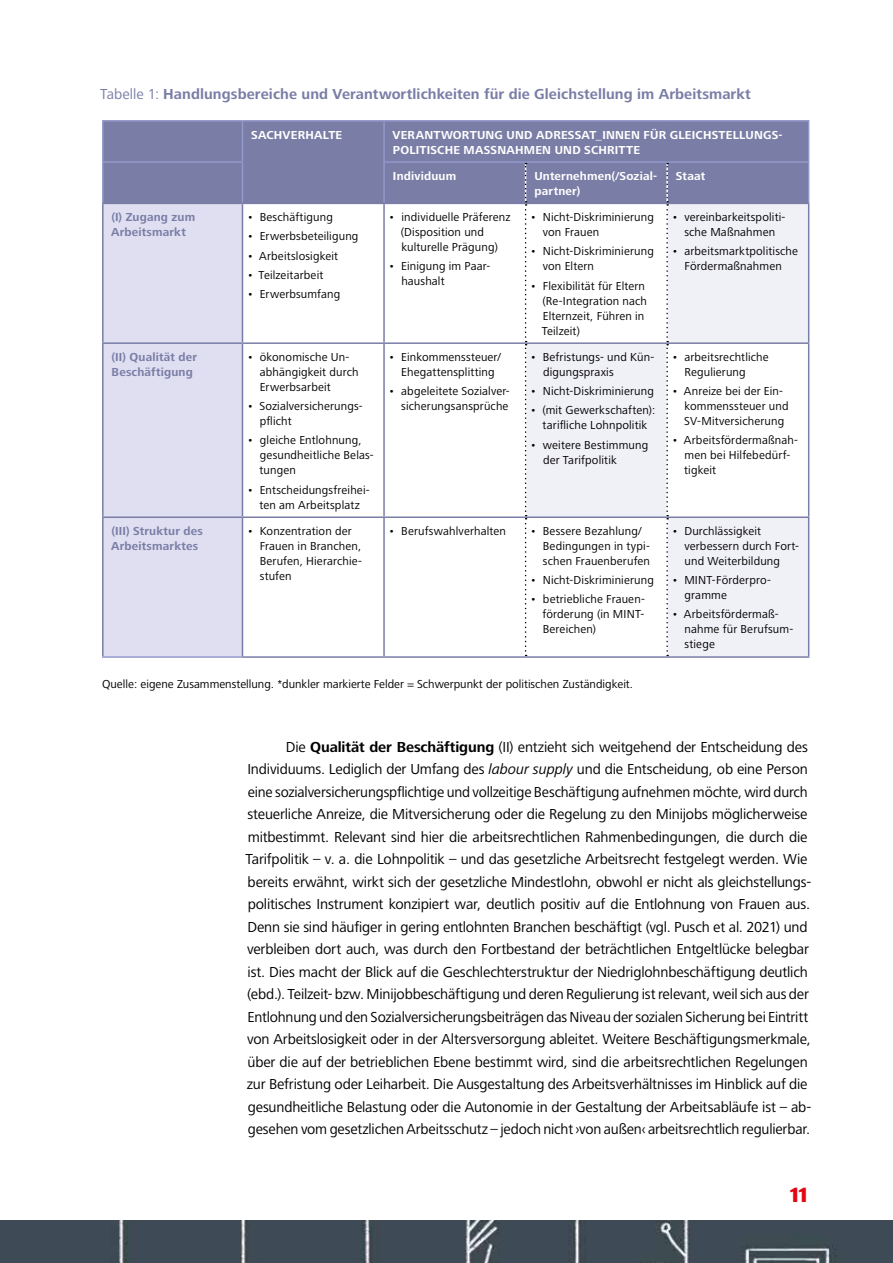
<style>
.page{position:relative;width:893px;height:1263px;background:#fff}
.page>*{position:absolute;margin:0;border:0;box-sizing:border-box;transform-origin:0 0}
.t1{font:900 21px "Faune Display";color:#e30613}
.t2{font:15px/22.5px "Frutiger Next LT";letter-spacing:-.01em;color:#000}
.t3{font:700 15px "Frutiger Next LT";letter-spacing:.005em;color:#7a7da6}
.t4{font:12px/15px "Frutiger Next LT";letter-spacing:.01em;color:#000}
.t5{font:700 12px/15px "Frutiger Next LT";letter-spacing:.015em;color:#fff}
.t6{font:700 12px/15px "Frutiger Next LT";letter-spacing:.015em;color:#7a7da6}
.s1{font-weight:400}
.s2{font-weight:700}
.s3{font-style:italic}
</style>
<div class="page">
<img style="left:0;top:1220px;width:893px;height:43px">
<div style="left:104px;top:122px;width:704px;height:81px;background:#7a7da6"></div>
<div style="left:104px;top:204px;width:138px;height:452px;background:#dfdff1"></div>
<svg style="left:527px;top:204px;width:281px;height:452px"></svg>
<svg style="left:525px;top:163px;width:2px;height:493px"></svg>
<svg style="left:666px;top:163px;width:2px;height:493px"></svg>
<hr style="left:808px;top:163px;width:1px;height:40px;background:#9499cc">
<hr style="left:102px;top:120px;width:140px;height:2px;background:#9499cc">
<hr style="left:102px;top:122px;width:2px;height:39px;background:#9499cc">
<hr style="left:242px;top:120px;width:142px;height:2px;background:#9499cc">
<hr style="left:242px;top:122px;width:1px;height:39px;background:#9499cc">
<hr style="left:383px;top:163px;width:2px;height:40px;background:#9499cc">
<hr style="left:102px;top:161px;width:141px;height:2px;background:#9499cc">
<hr style="left:102px;top:163px;width:2px;height:40px;background:#9499cc">
<hr style="left:242px;top:163px;width:1px;height:40px;background:#9499cc">
<hr style="left:384px;top:120px;width:142px;height:2px;background:#9499cc">
<hr style="left:383px;top:122px;width:2px;height:39px;background:#9499cc">
<hr style="left:526px;top:120px;width:141px;height:2px;background:#9499cc">
<hr style="left:667px;top:120px;width:142px;height:2px;background:#9499cc">
<hr style="left:808px;top:122px;width:1px;height:39px;background:#9499cc">
<hr style="left:383px;top:161px;width:143px;height:2px;background:#9499cc">
<hr style="left:526px;top:161px;width:141px;height:2px;background:#9499cc">
<hr style="left:667px;top:161px;width:142px;height:2px;background:#9499cc">
<hr style="left:102px;top:203px;width:140px;height:1px;background:#7a7da6">
<hr style="left:242px;top:203px;width:142px;height:1px;background:#7a7da6">
<hr style="left:384px;top:203px;width:142px;height:1px;background:#7a7da6">
<hr style="left:526px;top:203px;width:141px;height:1px;background:#7a7da6">
<hr style="left:667px;top:203px;width:142px;height:1px;background:#7a7da6">
<hr style="left:808px;top:204px;width:1px;height:138px;background:#7a7da6">
<hr style="left:808px;top:344px;width:1px;height:172px;background:#7a7da6">
<hr style="left:808px;top:518px;width:1px;height:138px;background:#7a7da6">
<hr style="left:384px;top:656px;width:142px;height:2px;background:#7a7da6">
<hr style="left:526px;top:656px;width:141px;height:2px;background:#7a7da6">
<hr style="left:667px;top:656px;width:142px;height:2px;background:#7a7da6">
<hr style="left:102px;top:204px;width:2px;height:138px;background:#7a7da6">
<hr style="left:242px;top:204px;width:1px;height:138px;background:#7a7da6">
<hr style="left:383px;top:204px;width:2px;height:138px;background:#7a7da6">
<hr style="left:102px;top:344px;width:2px;height:172px;background:#7a7da6">
<hr style="left:242px;top:344px;width:1px;height:172px;background:#7a7da6">
<hr style="left:383px;top:344px;width:2px;height:172px;background:#7a7da6">
<hr style="left:102px;top:518px;width:2px;height:138px;background:#7a7da6">
<hr style="left:242px;top:518px;width:1px;height:138px;background:#7a7da6">
<hr style="left:383px;top:518px;width:2px;height:138px;background:#7a7da6">
<hr style="left:242px;top:656px;width:142px;height:2px;background:#7a7da6">
<hr style="left:102px;top:342px;width:140px;height:2px;background:#7a7da6">
<hr style="left:242px;top:342px;width:142px;height:2px;background:#7a7da6">
<hr style="left:384px;top:342px;width:142px;height:2px;background:#7a7da6">
<hr style="left:526px;top:342px;width:141px;height:2px;background:#7a7da6">
<hr style="left:667px;top:342px;width:142px;height:2px;background:#7a7da6">
<hr style="left:102px;top:516px;width:140px;height:2px;background:#7a7da6">
<hr style="left:242px;top:516px;width:142px;height:2px;background:#7a7da6">
<hr style="left:384px;top:516px;width:142px;height:2px;background:#7a7da6">
<hr style="left:526px;top:516px;width:141px;height:2px;background:#7a7da6">
<hr style="left:667px;top:516px;width:142px;height:2px;background:#7a7da6">
<hr style="left:102px;top:656px;width:140px;height:2px;background:#9499cc">
<p class="t3" style="left:100px;top:86px;width:652px"><span class="s1">Tabelle 1:</span> Handlungsbereiche und Verantwortlichkeiten für die Gleichstellung im Arbeitsmarkt</p>
<p class="t5" style="left:251px;top:127px;width:93px">SACHVERHALTE</p>
<p class="t5" style="left:392px;top:127px;width:392px">VERANTWORTUNG UND ADRESSAT_INNEN FÜR GLEICHSTELLUNGS-<br>POLITISCHE MASSNAHMEN UND SCHRITTE</p>
<p class="t5" style="left:393px;top:168px;width:65px">Individuum</p>
<p class="t5" style="left:534px;top:168px;width:124px">Unternehmen(/Sozial&shy;partner)</p>
<p class="t5" style="left:676px;top:168px;width:31px">Staat</p>
<p class="t6" style="left:111px;top:210px;width:86px">(I) Zugang zum<br>Arbeitsmarkt</p>
<p class="t4" style="left:247px;top:210px;width:87px">• Beschäftigung</p>
<p class="t4" style="left:401px;top:210px;width:111px;text-indent:-12px">• individuelle Präferenz (Disposition und kulturelle Prägung)</p>
<p class="t4" style="left:401px;top:259px;width:90px;text-indent:-13px">• Einigung im Paar&shy;haushalt</p>
<p class="t4" style="left:672px;top:210px;width:115px;text-align:center">• vereinbarkeitspoliti&shy;sche Maßnahmen</p>
<p class="t4" style="left:672px;top:244px;width:128px;text-align:center">• arbeitsmarktpolitische<br>Fördermaßnahmen</p>
<p class="t4" style="left:543px;top:210px;width:113px;text-indent:-13px">• Nicht-Diskriminierung von Frauen</p>
<p class="t4" style="left:543px;top:244px;width:113px;text-indent:-13px">• Nicht-Diskriminierung von Eltern</p>
<p class="t4" style="left:542px;top:278px;width:107px;text-indent:-12px">• Flexibilität für Eltern (Re-Integration nach<br>Elternzeit, Führen in<br>Teilzeit)</p>
<p class="t4" style="left:247px;top:229px;width:113px">• Erwerbsbeteiligung</p>
<p class="t4" style="left:247px;top:248px;width:93px">• Arbeitslosigkeit</p>
<p class="t4" style="left:247px;top:267px;width:78px">• Teilzeitarbeit</p>
<p class="t4" style="left:247px;top:287px;width:95px">• Erwerbsumfang</p>
<p class="t6" style="left:111px;top:349px;width:87px">(II) Qualität der<br>Beschäftigung</p>
<p class="t4" style="left:260px;top:349px;width:100px;text-indent:-13px">• ökonomische Un&shy;abhängigkeit durch<br>Erwerbsarbeit</p>
<p class="t4" style="left:260px;top:399px;width:104px;text-indent:-13px">• Sozialversicherungs&shy;pflicht</p>
<p class="t4" style="left:259px;top:433px;width:116px;text-indent:-12px">• gleiche Entlohnung, gesundheitliche Belas&shy;tungen</p>
<p class="t4" style="left:247px;top:482px;width:124px;text-align:center">• Entscheidungsfreihei&shy;ten am Arbeitsplatz</p>
<p class="t4" style="left:389px;top:349px;width:114px;text-align:center">• Einkommenssteuer/<br>Ehegattensplitting</p>
<p class="t4" style="left:389px;top:384px;width:123px;text-align:right">• abgeleitete Sozialver&shy;sicherungsansprüche</p>
<p class="t4" style="left:543px;top:349px;width:113px;text-indent:-13px">• Befristungs- und Kün&shy;digungspraxis</p>
<p class="t4" style="left:530px;top:384px;width:125px">• Nicht-Diskriminierung</p>
<p class="t4" style="left:530px;top:403px;width:127px;text-align:center">• (mit Gewerkschaften): tarifliche Lohnpolitik</p>
<p class="t4" style="left:543px;top:437px;width:107px;text-indent:-13px">• weitere Bestimmung der Tarifpolitik</p>
<p class="t6" style="left:111px;top:523px;width:93px">(III) Struktur des<br>Arbeitsmarktes</p>
<p class="t4" style="left:260px;top:523px;width:104px;text-indent:-13px">• Konzentration der<br>Frauen in Branchen,<br>Berufen, Hierarchie&shy;stufen</p>
<p class="t4" style="left:389px;top:523px;width:119px">• Berufswahlverhalten</p>
<p class="t4" style="left:543px;top:523px;width:109px;text-indent:-13px">• Bessere Bezahlung/<br>Bedingungen in typi&shy;schen Frauenberufen</p>
<p class="t4" style="left:530px;top:573px;width:125px">• Nicht-Diskriminierung</p>
<p class="t4" style="left:543px;top:592px;width:104px;text-align:justify;text-indent:-12px">• betriebliche Frauen&shy;förderung (in MINT-Bereichen)</p>
<p class="t4" style="left:102px;top:677px;width:532px">Quelle: eigene Zusammenstellung. *dunkler markierte Felder = Schwerpunkt der politischen Zuständigkeit.</p>
<p class="t4" style="left:684px;top:349px;width:86px;text-indent:-13px">• arbeitsrechtliche<br>Regulierung</p>
<p class="t4" style="left:684px;top:384px;width:106px;text-indent:-12px">• Anreize bei der Ein&shy;kommenssteuer und<br>SV-Mitversicherung</p>
<p class="t4" style="left:684px;top:433px;width:115px;text-indent:-12px">• Arbeitsfördermaßnah&shy;men bei Hilfebedürf&shy;tigkeit</p>
<p class="t4" style="left:684px;top:523px;width:116px;text-indent:-13px">• Durchlässigkeit verbessern durch Fort&shy;und Weiterbildung</p>
<p class="t4" style="left:685px;top:573px;width:88px;text-indent:-13px">• MINT-Förderpro&shy;gramme</p>
<p class="t4" style="left:684px;top:607px;width:110px;text-indent:-13px">• Arbeitsfördermaß&shy;nahme für Berufsum&shy;stiege</p>
<p class="t2" style="left:246px;top:735px;width:567px;text-indent:40px">Die <span class="s2">Qualität der Beschäftigung</span> (II) entzieht sich weitgehend der Entscheidung des Individuums. Lediglich der Umfang des <span class="s3">labour supply</span> und die Entscheidung, ob eine Person eine sozialversicherungspflichtige und vollzeitige Beschäftigung aufnehmen möchte, wird durch steuerliche Anreize, die Mitversicherung oder die Regelung zu den Minijobs möglicherweise mitbestimmt. Relevant sind hier die arbeitsrechtlichen Rahmenbedingungen, die durch die Tarifpolitik – v. a. die Lohnpolitik – und das gesetzliche Arbeitsrecht festgelegt werden. Wie bereits erwähnt, wirkt sich der gesetzliche Mindestlohn, obwohl er nicht als gleichstellungs&shy;politisches Instrument konzipiert war, deutlich positiv auf die Entlohnung von Frauen aus.<br>Denn sie sind häufiger in gering entlohnten Branchen beschäftigt (vgl. Pusch et al. 2021) und verbleiben dort auch, was durch den Fortbestand der beträchtlichen Entgeltlücke belegbar ist. Dies macht der Blick auf die Geschlechterstruktur der Niedriglohnbeschäftigung deutlich (ebd.). Teilzeit- bzw. Minijobbeschäftigung und deren Regulierung ist relevant, weil sich aus der Entlohnung und den Sozialversicherungsbeiträgen das Niveau der sozialen Sicherung bei Eintritt von Arbeitslosigkeit oder in der Altersversorgung ableitet. Weitere Beschäftigungsmerkmale, über die auf der betrieblichen Ebene bestimmt wird, sind die arbeitsrechtlichen Regelungen zur Befristung oder Leiharbeit. Die Ausgestaltung des Arbeitsverhältnisses im Hinblick auf die gesundheitliche Belastung oder die Autonomie in der Gestaltung der Arbeitsabläufe ist – ab&shy;gesehen vom gesetzlichen Arbeitsschutz – jedoch nicht ›von außen‹ arbeitsrechtlich regulierbar.</p>
<h1 class="t1" style="left:789px;top:1179px;width:20px">11</h1>
</div>
